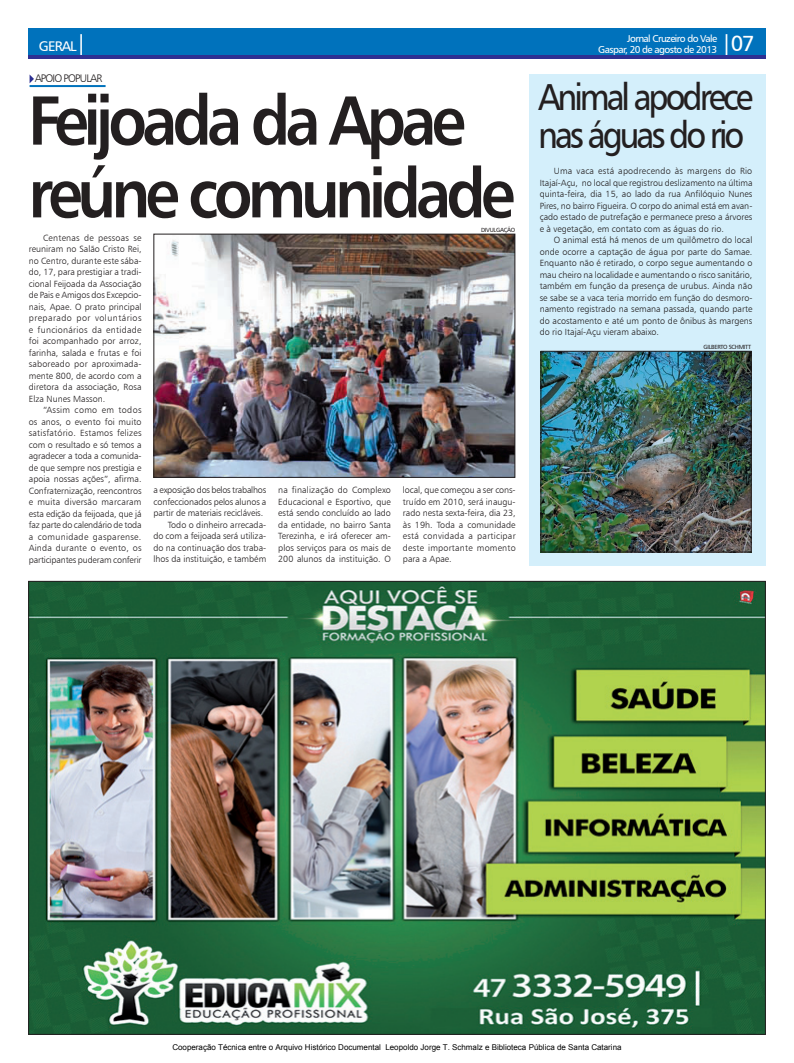
<style>
.page{position:relative;width:794px;height:1063px;background:#fff}
.page>*{position:absolute;margin:0;border:0;box-sizing:border-box;transform-origin:0 0}
.t1{font:69.4px/72.7px "Humanist 777 BT Bold B";letter-spacing:-.08em;color:#231f20;scale:.9 1}
.t2{font:37.6px/37.6px "Humanist 777 BT Roman B";letter-spacing:-.09em;color:#231f20;scale:.9 1}
.t3{font:22px "Humanist 777 BT Roman B";color:#fff}
.t4{font:14px "Humanist 777 BT Roman B";color:#fff}
.t5{font:11px "Humanist 777 BT Light B";letter-spacing:-.08em;color:#231f20}
.t6{font:10px "Humanist 777 BT Roman B";letter-spacing:-.06em;color:#fff}
.t7{font:9px/11.5px "Humanist 777 BT Light B";color:#231f20;text-align:justify}
.t8{font:9px "Humanist 777 BT Light B";letter-spacing:-.02em;color:#231f20}
.t9{font:8px "Arial";color:#000}
.t10{font:6px "Humanist 777 BT Roman B";letter-spacing:-.05em;color:#231f20}
.s1{font-size:22px}
</style>
<div class="page">
<div style="left:529px;top:74px;width:236px;height:492px;background:#d4effb"></div>
<hr style="left:30px;top:85px;width:76px;height:2px;background:#0072bc">
<svg style="left:30px;top:75px;width:4px;height:8px"></svg>
<div style="left:28px;top:28px;width:737px;height:28px;background:#0072bc"></div>
<hr style="left:28px;top:56px;width:737px;height:3px;background:#2e3092">
<img style="left:30px;top:583px;width:733px;height:450px">
<img style="left:542px;top:353px;width:207px;height:197px">
<div style="left:540px;top:351px;width:211px;height:201px;border:1px solid #231f20"></div>
<img style="left:156px;top:236px;width:357px;height:240px">
<div style="left:154px;top:234px;width:361px;height:244px;border:1px solid #231f20"></div>
<h3 class="t4" style="left:39px;top:37px;width:49px">GERAL<span class="s1">|</span></h3>
<p class="t6" style="left:598px;top:43px;width:120px">Gaspar, 20 de agosto de 2013</p>
<h1 class="t1" style="left:28px;top:82px;width:542px">Feijoada da Apae reúne comunidade</h1>
<h3 class="t3" style="left:721px;top:30px;width:35px">|07</h3>
<p class="t6" style="left:627px;top:32px;width:92px">Jornal Cruzeiro do Vale</p>
<p class="t5" style="left:35px;top:71px;width:69px">APOIO POPULAR</p>
<h2 class="t2" style="left:538px;top:78px;width:240px">Animal apodrece nas águas do rio</h2>
<p class="t7" style="left:540px;top:165px;width:214px;text-indent:14px">Uma vaca está apodrecendo às margens do Rio Itajaí-Açu, no local que registrou deslizamento na última quinta-feira, dia 15, ao lado da rua Anfilóquio Nunes Pires, no bairro Figueira. O corpo do animal está em avan&shy;çado estado de putrefação e permanece preso a árvores e à vegetação, em contato com as águas do rio.</p>
<p class="t7" style="left:540px;top:234px;width:214px;text-indent:14px">O animal está há menos de um quilômetro do local onde ocorre a captação de água por parte do Samae.<br>Enquanto não é retirado, o corpo segue aumentando o mau cheiro na localidade e aumentando o risco sanitário, também em função da presença de urubus. Ainda não se sabe se a vaca teria morrido em função do desmoro&shy;namento registrado na semana passada, quando parte do acostamento e até um ponto de ônibus às margens do rio Itajaí-Açu vieram abaixo.</p>
<p class="t10" style="left:703px;top:343px;width:49px">gilberto schmitt</p>
<p class="t10" style="left:481px;top:226px;width:35px">divulgação</p>
<p class="t7" style="left:29px;top:232px;width:114px;text-indent:14px">Centenas de pessoas se reuniram no Salão Cristo Rei, no Centro, durante este sába&shy;do, 17, para prestigiar a tradi&shy;cional Feijoada da Associação de Pais e Amigos dos Excepcio&shy;nais, Apae. O prato principal preparado por voluntários e funcionários da entidade foi acompanhado por arroz, farinha, salada e frutas e foi saboreado por aproximada&shy;mente 800, de acordo com a diretora da associação, Rosa Elza Nunes Masson.</p>
<p class="t7" style="left:29px;top:404px;width:114px;text-indent:14px">“Assim como em todos os anos, o evento foi muito satisfatório. Estamos felizes com o resultado e só temos a agradecer a toda a comunida&shy;de que sempre nos prestigia e apoia nossas ações”, afirma.<br>Confraternização, reencontros e muita diversão marcaram esta edição da feijoada, que já faz parte do calendário de toda a comunidade gasparense.<br>Ainda durante o evento, os participantes puderam conferir</p>
<p class="t7" style="left:278px;top:484px;width:114px">na finalização do Complexo Educacional e Esportivo, que está sendo concluído ao lado da entidade, no bairro Santa Terezinha, e irá oferecer am&shy;plos serviços para os mais de 200 alunos da instituição. O</p>
<p class="t7" style="left:403px;top:484px;width:114px">local, que começou a ser cons&shy;truído em 2010, será inaugu&shy;rado nesta sexta-feira, dia 23, às 19h. Toda a comunidade está convidada a participar deste importante momento para a Apae.</p>
<p class="t8" style="left:154px;top:484px;width:114px">a exposição dos belos trabalhos</p>
<p class="t7" style="left:154px;top:496px;width:114px">confeccionados pelos alunos a</p>
<p class="t7" style="left:154px;top:507px;width:111px">partir de materiais recicláveis.</p>
<p class="t7" style="left:168px;top:519px;width:100px">Todo o dinheiro arrecada-</p>
<p class="t7" style="left:154px;top:530px;width:114px">do com a feijoada será utiliza-</p>
<p class="t7" style="left:154px;top:542px;width:114px">do na continuação dos traba-</p>
<p class="t7" style="left:154px;top:553px;width:114px">lhos da instituição, e também</p>
<p class="t9" style="left:172px;top:1042px;width:451px">Cooperação Técnica entre o Arquivo Histórico Documental Leopoldo Jorge T. Schmalz e Biblioteca Pública de Santa Catarina</p>
</div>
